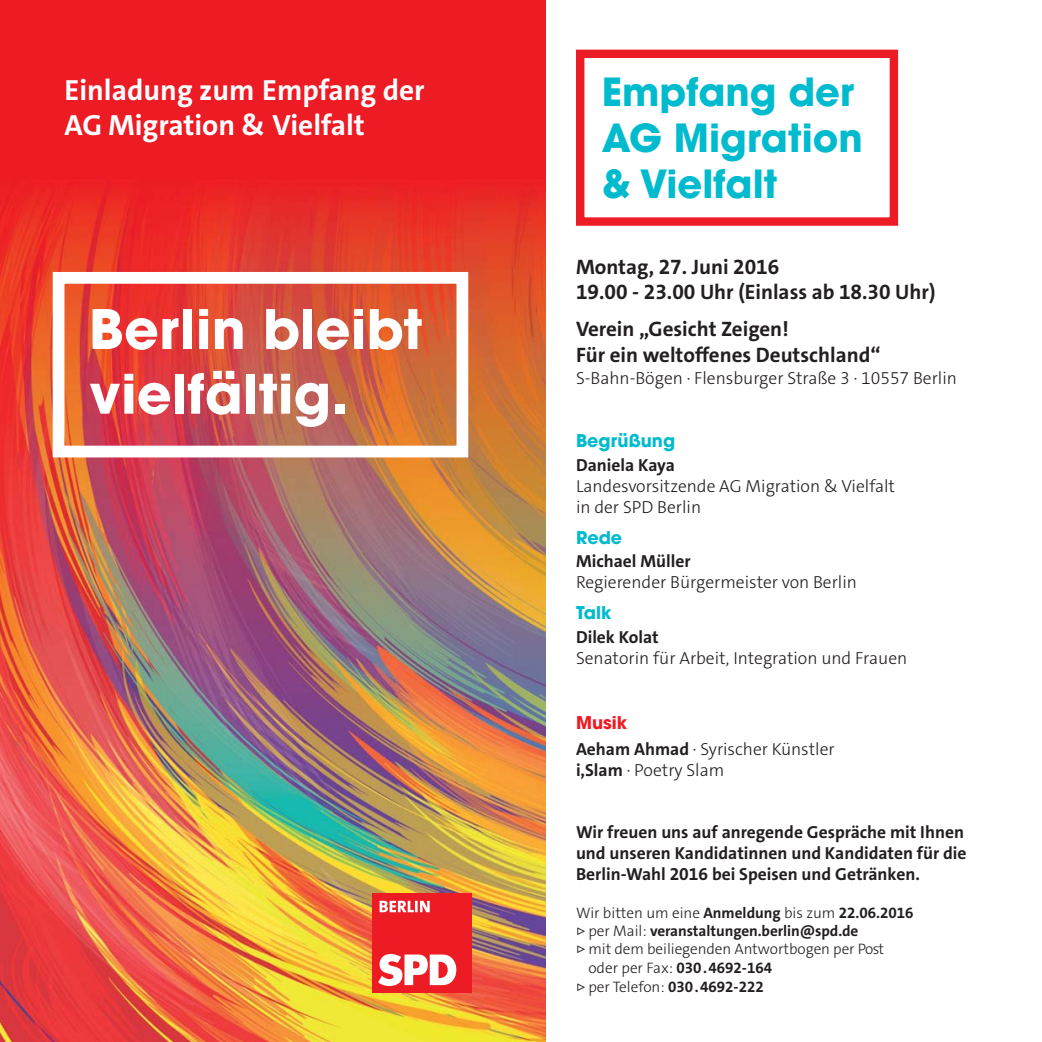
<style>
.page{position:relative;width:1042px;height:1042px;background:#fff}
.page>*{position:absolute;margin:0;border:0;box-sizing:border-box;transform-origin:0 0}
.t1{font:700 53.9px/64.8px "ITC Avant Garde Std";letter-spacing:.005em;color:#fff}
.t2{font:700 38.5px/46.2px "ITC Avant Garde Std";color:#00bbce}
.t3{font:700 29.4px/35.2px "SPD The Sans";color:#fff}
.t4{font:700 21px/25.2px "SPD The Sans";color:#231f20}
.t5{font:300 17.5px/21px "SPD The Sans";color:#231f20}
.t6{font:700 17.5px/21px "SPD The Sans";color:#231f20}
.t7{font:700 17.5px "ITC Avant Garde Std";color:#00bbce}
.t8{font:700 17.5px "ITC Avant Garde Std";color:#ed1c24}
.t9{font:300 15.22px/18.2px "SPD The Sans";letter-spacing:-.005em;color:#231f20}
.t10{font:700 15.22px "SPD The Sans";letter-spacing:-.005em;color:#231f20}
.s1{font-weight:700}
.s2{font-weight:300}
</style>
<div class="page">
<div style="left:576px;top:50px;width:322px;height:176px;border:8px solid #ed1c24"></div>
<img style="left:0;top:0;width:546px;height:1042px">
<div style="left:53px;top:272px;width:415px;height:185px;border:12px solid #fff"></div>
<div style="left:372px;top:893px;width:99px;height:99px;background:#ed1c24"></div>
<svg style="left:378px;top:954px;width:78px;height:32px"></svg>
<svg style="left:379px;top:901px;width:51px;height:11px"></svg>
<h3 class="t3" style="left:64px;top:75px;width:362px">Einladung zum Empfang der<br>AG Migration &amp; Vielfalt</h3>
<h1 class="t1" style="left:89px;top:303px;width:335px">Berlin bleibt vielfältig.</h1>
<h2 class="t2" style="left:602px;top:73px;width:262px">Empfang der<br>AG Migration &amp; Vielfalt</h2>
<p class="t4" style="left:576px;top:256px;width:361px">Montag, 27. Juni 2016<br>19.00 - 23.00 Uhr (Einlass ab 18.30 Uhr)</p>
<p class="t4" style="left:576px;top:319px;width:306px">Verein „Gesicht Zeigen!<br>Für ein weltoffenes Deutschland“</p>
<p class="t5" style="left:576px;top:369px;width:382px">S-Bahn-Bögen · Flensburger Straße 3 · 10557 Berlin</p>
<p class="t7" style="left:576px;top:434px;width:101px">Begrüßung</p>
<p class="t6" style="left:576px;top:456px;width:100px">Daniela Kaya</p>
<p class="t5" style="left:576px;top:477px;width:320px">Landesvorsitzende AG Migration &amp; Vielfalt in der SPD Berlin</p>
<p class="t7" style="left:576px;top:530px;width:48px">Rede</p>
<p class="t6" style="left:576px;top:552px;width:116px">Michael Müller</p>
<p class="t5" style="left:576px;top:573px;width:282px">Regierender Bürgermeister von Berlin</p>
<p class="t7" style="left:576px;top:606px;width:37px">Talk</p>
<p class="t6" style="left:576px;top:628px;width:84px">Dilek Kolat</p>
<p class="t5" style="left:576px;top:649px;width:333px">Senatorin für Arbeit, Integration und Frauen</p>
<p class="t8" style="left:576px;top:716px;width:53px">Musik</p>
<p class="t5" style="left:576px;top:740px;width:260px"><span class="s1">Aeham Ahmad</span> · Syrischer Künstler <span class="s1">i,Slam</span> · Poetry Slam</p>
<p class="t6" style="left:576px;top:823px;width:392px">Wir freuen uns auf anregende Gespräche mit Ihnen und unseren Kandidatinnen und Kandidaten für die<br>Berlin-Wahl 2016 bei Speisen und Getränken.</p>
<p class="t9" style="left:576px;top:905px;width:339px">Wir bitten um eine <span class="s1">Anmeldung</span> bis zum <span class="s1">22.06.2016</span></p>
<p class="t10" style="left:576px;top:925px;width:284px">✓ <span class="s2">per Mail:</span> veranstaltungen.berlin@spd.de</p>
<p class="t9" style="left:588px;top:941px;width:297px;text-indent:-12px">✓ mit dem beiliegenden Antwortbogen per Post oder per Fax: <span class="s1">030.4692-164</span></p>
<p class="t10" style="left:576px;top:980px;width:189px">✓ <span class="s2">per Telefon:</span> 030.4692-222</p>
</div>
